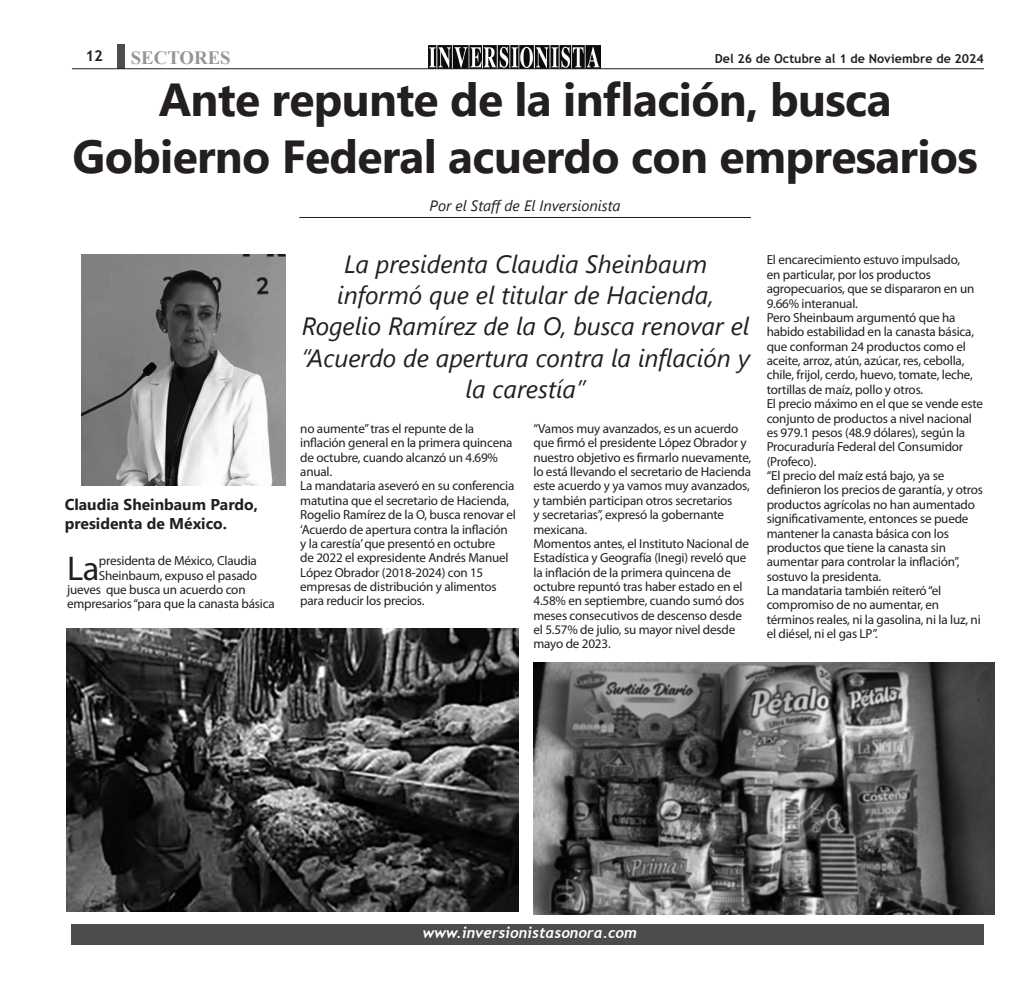
<style>
.page{position:relative;width:1029px;height:990px;background:#fff}
.page>*{position:absolute;margin:0;border:0;box-sizing:border-box;transform-origin:0 0}
.t1{font:700 46.25px/56.2px "Segoe UI";letter-spacing:-.015em;color:#231f20;text-align:center}
.t2{font:34.5px "Myriad Pro";color:#231f20}
.t3{font:italic 25px/31.2px "Segoe UI";color:#231f20;text-align:center}
.t4{font:700 18.75px "Times New Roman";color:#939598}
.t5{font:700 15.62px/18.8px "Segoe UI";color:#231f20}
.t6{font:italic 700 15px "Trebuchet";color:#fff}
.t7{font:italic 15px "Segoe UI";color:#231f20}
.t8{font:700 15px "Trebuchet MS";color:#231f20}
.t9{font:13.12px/14.4px "Myriad Pro";letter-spacing:-.015em;color:#231f20}
.t10{font:700 12.5px "Trebuchet MS";color:#231f20}
</style>
<div class="page">
<div style="left:117px;top:44px;width:7px;height:25px;background:#4b4c4d"></div>
<img style="left:428px;top:46px;width:172px;height:22px">
<hr style="left:72px;top:68px;width:911px;height:1px;background:#231f20">
<div style="left:72px;top:924px;width:911px;height:21px;background:#4b4c4d"></div>
<hr style="left:299px;top:217px;width:451px;height:1px;background:#231f20">
<img style="left:67px;top:628px;width:451px;height:283px">
<img style="left:81px;top:255px;width:204px;height:230px">
<img style="left:533px;top:662px;width:461px;height:252px">
<p class="t8" style="left:85px;top:47px;width:19px">12</p>
<h3 class="t4" style="left:131px;top:44px;width:101px">SECTORES</h3>
<h1 class="t1" style="left:72px;top:68px;width:906px">Ante repunte de la inflación, busca<br>Gobierno Federal acuerdo con empresarios</h1>
<p class="t7" style="left:429px;top:192px;width:192px">Por el Staff de El Inversionista</p>
<p class="t10" style="left:714px;top:51px;width:270px">Del 26 de Octubre al 1 de Noviembre de 2024</p>
<p class="t5" style="left:65px;top:494px;width:195px">Claudia Sheinbaum Pardo, presidenta de México.</p>
<h2 class="t2" style="left:67px;top:547px;width:34px">La</h2>
<p class="t9" style="left:99px;top:554px;width:159px">presidenta de México, Claudia</p>
<p class="t9" style="left:99px;top:568px;width:159px">Sheinbaum, expuso el pasado</p>
<p class="t9" style="left:67px;top:582px;width:180px">jueves que busca un acuerdo con</p>
<p class="t9" style="left:67px;top:597px;width:209px">empresarios “para que la canasta básica</p>
<h3 class="t3" style="left:301px;top:244px;width:450px">La presidenta Claudia Sheinbaum informó que el titular de Hacienda,<br>Rogelio Ramírez de la O, busca renovar el “Acuerdo de apertura contra la inflación y la carestía”</h3>
<p class="t9" style="left:300px;top:421px;width:217px">no aumente” tras el repunte de la inflación general en la primera quincena de octubre, cuando alcanzó un 4.69% anual.<br>La mandataria aseveró en su conferencia matutina que el secretario de Hacienda, Rogelio Ramírez de la O, busca renovar el ‘Acuerdo de apertura contra la inflación y la carestía’ que presentó en octubre<br>de 2022 el expresidente Andrés Manuel López Obrador (2018-2024) con 15 empresas de distribución y alimentos para reducir los precios.</p>
<p class="t9" style="left:533px;top:421px;width:219px">“Vamos muy avanzados, es un acuerdo que firmó el presidente López Obrador y nuestro objetivo es firmarlo nuevamente, lo está llevando el secretario de Hacienda este acuerdo y ya vamos muy avanzados, y también participan otros secretarios<br>y secretarias”, expresó la gobernante mexicana.<br>Momentos antes, el Instituto Nacional de Estadística y Geografía (Inegi) reveló que la inflación de la primera quincena de octubre repuntó tras haber estado en el 4.58% en septiembre, cuando sumó dos meses consecutivos de descenso desde el 5.57% de julio, su mayor nivel desde mayo de 2023.</p>
<p class="t9" style="left:766px;top:253px;width:218px">El encarecimiento estuvo impulsado,<br>en particular, por los productos agropecuarios, que se dispararon en un 9.66% interanual.<br>Pero Sheinbaum argumentó que ha habido estabilidad en la canasta básica, que conforman 24 productos como el aceite, arroz, atún, azúcar, res, cebolla, chile, frijol, cerdo, huevo, tomate, leche, tortillas de maíz, pollo y otros.<br>El precio máximo en el que se vende este conjunto de productos a nivel nacional es 979.1 pesos (48.9 dólares), según la Procuraduría Federal del Consumidor (Profeco).<br>“El precio del maíz está bajo, ya se definieron los precios de garantía, y otros productos agrícolas no han aumentado significativamente, entonces se puede mantener la canasta básica con los productos que tiene la canasta sin aumentar para controlar la inflación”, sostuvo la presidenta.<br>La mandataria también reiteró “el compromiso de no aumentar, en términos reales, ni la gasolina, ni la luz, ni el diésel, ni el gas LP”.</p>
<p class="t6" style="left:423px;top:923px;width:215px">www.inversionistasonora.com</p>
</div>
